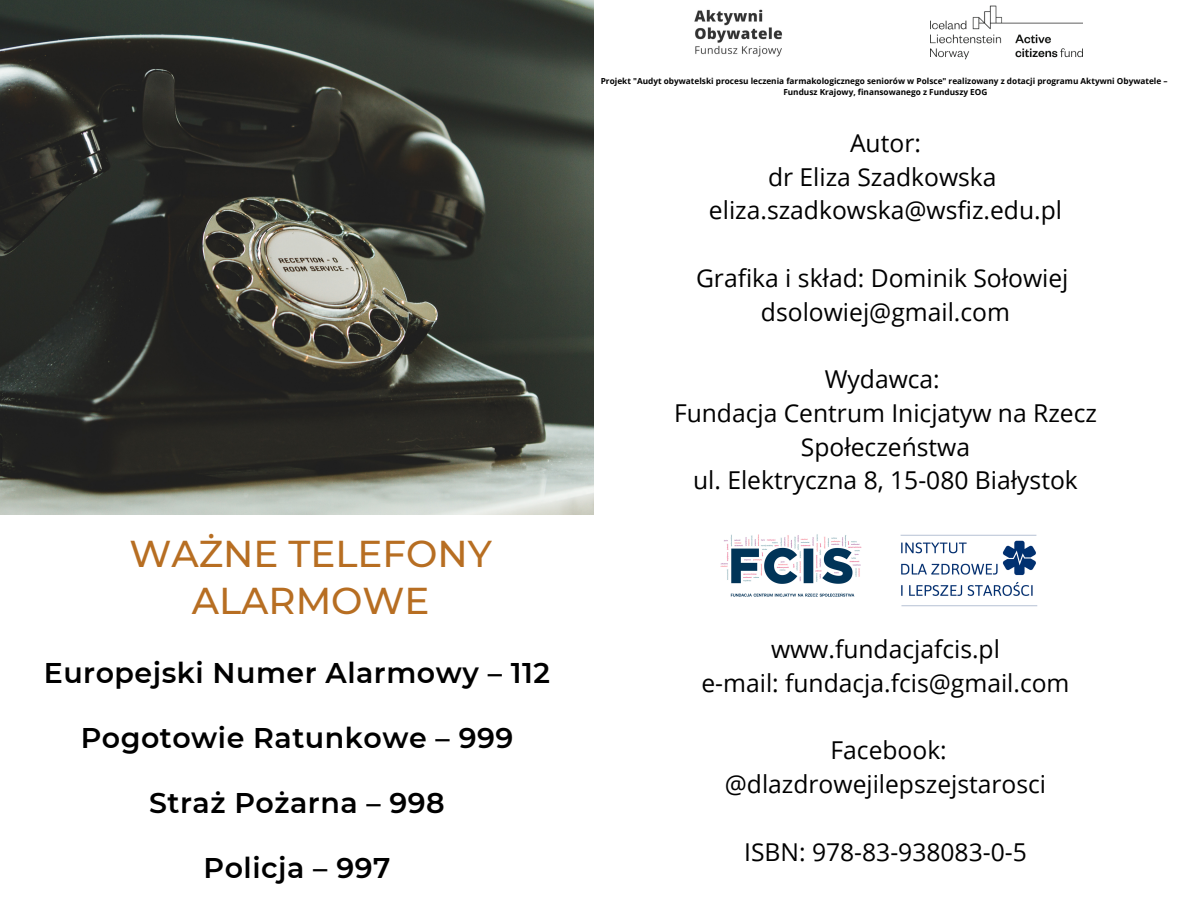
<style>
.page{position:relative;width:1188px;height:918px;background:#fff}
.page>*{position:absolute;margin:0;border:0;box-sizing:border-box;transform-origin:0 0}
.t1{font:500 37.35px/47.2px "Montserrat";color:#b76e22;text-align:center}
.t2{font:600 28.5px "Montserrat";letter-spacing:.02em;color:#000}
.t3{font:24.6px/33.8px "Open Sans";color:#000;text-align:center}
.t4{font:700 8.25px "Open Sans";color:#000}
</style>
<div class="page">
<img style="left:0;top:0;width:594px;height:515px">
<img style="left:931px;top:5px;width:152px;height:55px">
<img style="left:694px;top:9px;width:89px;height:48px">
<img style="left:720px;top:534px;width:142px;height:63px">
<img style="left:900px;top:534px;width:138px;height:73px">
<p class="t1" style="left:129px;top:530px;width:364px">WAŻNE TELEFONY<br>ALARMOWE</p>
<p class="t2" style="left:44px;top:655px;width:508px">Europejski Numer Alarmowy – 112</p>
<p class="t2" style="left:81px;top:720px;width:434px">Pogotowie Ratunkowe – 999</p>
<p class="t2" style="left:149px;top:786px;width:297px">Straż Pożarna – 998</p>
<p class="t2" style="left:204px;top:851px;width:188px">Policja – 997</p>
<p class="t4" style="left:601px;top:75px;width:568px">Projekt "Audyt obywatelski procesu leczenia farmakologicznego seniorów w Polsce" realizowany z dotacji programu Aktywni Obywatele –</p>
<p class="t4" style="left:783px;top:86px;width:206px">Fundusz Krajowy, finansowanego z Funduszy EOG</p>
<p class="t3" style="left:850px;top:126px;width:72px">Autor:</p>
<p class="t3" style="left:768px;top:159px;width:230px">dr Eliza Szadkowska</p>
<p class="t3" style="left:709px;top:193px;width:354px">eliza.szadkowska@wsfiz.edu.pl</p>
<p class="t3" style="left:696px;top:261px;width:374px">Grafika i skład: Dominik Sołowiej</p>
<p class="t3" style="left:761px;top:294px;width:251px">dsolowiej@gmail.com</p>
<p class="t3" style="left:825px;top:362px;width:117px">Wydawca:</p>
<p class="t3" style="left:674px;top:396px;width:424px">Fundacja Centrum Inicjatyw na Rzecz<br>Społeczeństwa</p>
<p class="t3" style="left:693px;top:463px;width:386px">ul. Elektryczna 8, 15-080 Białystok</p>
<p class="t3" style="left:771px;top:632px;width:230px">www.fundacjafcis.pl</p>
<p class="t3" style="left:701px;top:666px;width:370px">e-mail: fundacja.fcis@gmail.com</p>
<p class="t3" style="left:831px;top:733px;width:118px">Facebook:</p>
<p class="t3" style="left:725px;top:767px;width:323px">@dlazdrowejilepszejstarosci</p>
<p class="t3" style="left:744px;top:834px;width:284px">ISBN: 978-83-938083-0-5</p>
</div>
